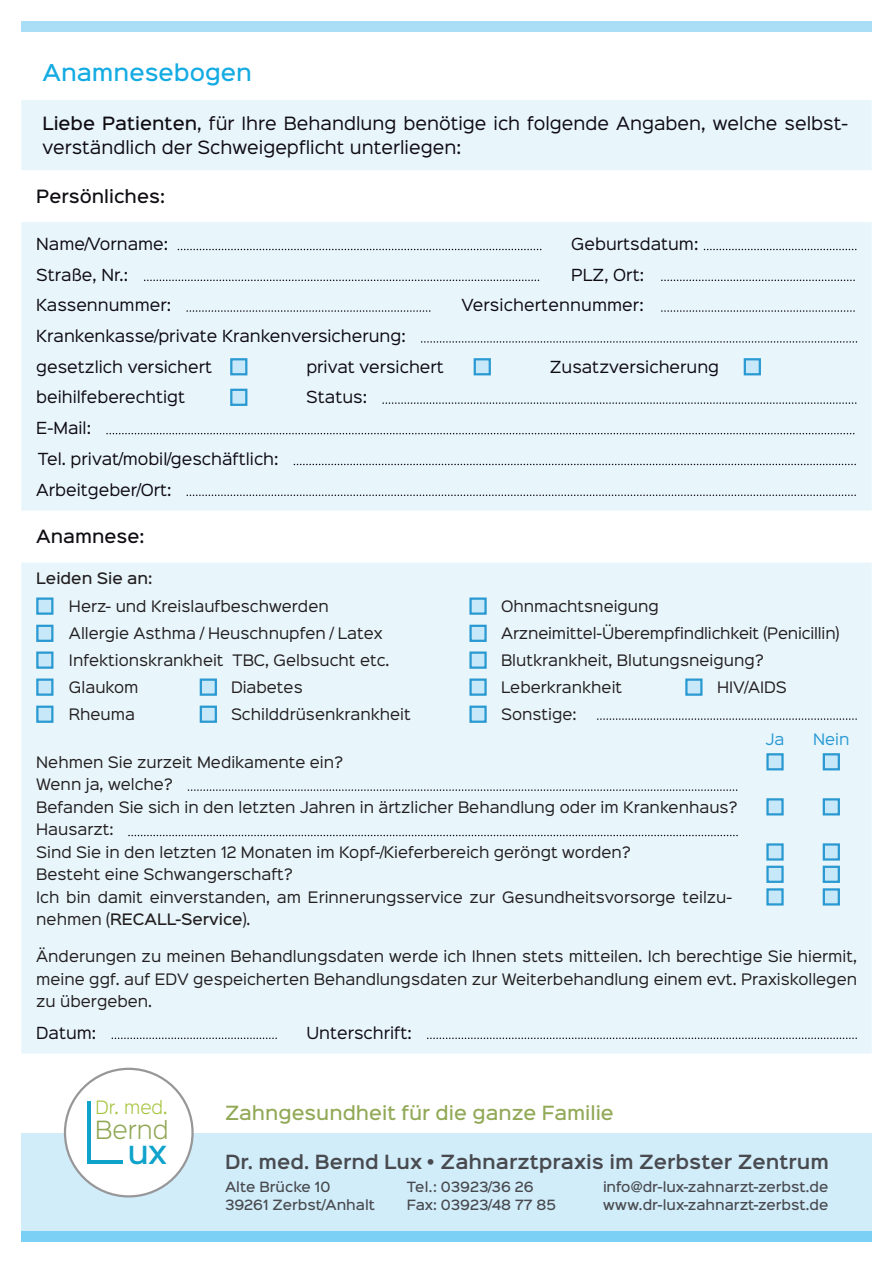
<style>
.page{position:relative;width:893px;height:1263px;background:#fff}
.page>*{position:absolute;margin:0;border:0;box-sizing:border-box;transform-origin:0 0}
.t1{font:500 28.95px "Sinkin Sans 500";color:#0fa3cb}
.t2{font:300 22.65px "Sinkin Sans 300";color:#8fa753}
.t3{font:500 21px "Sinkin Sans 500";color:#14abe3}
.t4{font:600 17.7px "Sinkin Sans 600";color:#484a4f}
.t5{font:500 17.7px "Sinkin Sans 500";color:#92a957}
.t6{font:300 16.65px "Sinkin Sans 300";color:#a4c43b}
.t7{font:16.5px/24px "Sinkin Sans 400";color:#0f0c12}
.t8{font:500 16.5px "Sinkin Sans 500";color:#0f0c12}
.t9{font:15px/30.8px "Sinkin Sans 400";color:#0f0c12}
.t10{font:14.25px/22.5px "Sinkin Sans 400";color:#231f20}
.t11{font:500 14.25px "Sinkin Sans 500";color:#231f20}
.t12{font:14.25px "Sinkin Sans 400";color:#2b99d3}
.t13{font:500 12.75px "Sinkin Sans 500";color:#484a4f}
.s1{font-family:"Sinkin Sans 500";font-weight:500}
.s2{font-family:"Sinkin Sans 400";font-weight:400}
</style>
<div class="page">
<div style="left:21px;top:1133px;width:851px;height:98px;background:#d2edfa"></div>
<div style="left:21px;top:222px;width:851px;height:288px;background:#e8f6fc"></div>
<div style="left:21px;top:100px;width:851px;height:70px;background:#e8f6fc"></div>
<div style="left:21px;top:21px;width:851px;height:11px;background:#aadef7"></div>
<div style="left:21px;top:562px;width:851px;height:491px;background:#e8f6fc"></div>
<div style="left:21px;top:1231px;width:851px;height:11px;background:#7bd1f5"></div>
<svg style="left:178px;top:249px;width:363px;height:1px"></svg>
<svg style="left:422px;top:341px;width:435px;height:2px"></svg>
<svg style="left:704px;top:249px;width:153px;height:1px"></svg>
<svg style="left:145px;top:280px;width:396px;height:1px"></svg>
<svg style="left:187px;top:310px;width:244px;height:2px"></svg>
<svg style="left:383px;top:402px;width:474px;height:2px"></svg>
<svg style="left:662px;top:310px;width:195px;height:2px"></svg>
<svg style="left:662px;top:280px;width:195px;height:1px"></svg>
<svg style="left:107px;top:433px;width:750px;height:1px"></svg>
<svg style="left:294px;top:464px;width:563px;height:1px"></svg>
<svg style="left:187px;top:494px;width:670px;height:2px"></svg>
<div style="left:65px;top:1069px;width:128px;height:127px;background:#fff;border-radius:50%"></div>
<hr style="left:88px;top:1160px;width:35px;height:4px;background:#0fa3cb">
<hr style="left:88px;top:1101px;width:3px;height:63px;background:#0fa3cb">
<div style="left:230px;top:358px;width:17px;height:17px;background:#c6e8f9;border:2px solid #2a99d1"></div>
<div style="left:474px;top:358px;width:17px;height:17px;background:#c6e8f9;border:2px solid #2a99d1"></div>
<div style="left:744px;top:358px;width:17px;height:17px;background:#c6e8f9;border:2px solid #2a99d1"></div>
<div style="left:230px;top:389px;width:17px;height:17px;background:#c6e8f9;border:2px solid #2a99d1"></div>
<div style="left:36px;top:597px;width:17px;height:18px;background:#c6e8f9;border:2px solid #2a99d1"></div>
<div style="left:36px;top:625px;width:17px;height:17px;background:#c6e8f9;border:2px solid #2a99d1"></div>
<div style="left:36px;top:651px;width:17px;height:18px;background:#c6e8f9;border:2px solid #2a99d1"></div>
<div style="left:469px;top:597px;width:18px;height:18px;background:#c6e8f9;border:2px solid #2a99d1"></div>
<div style="left:469px;top:625px;width:18px;height:17px;background:#c6e8f9;border:2px solid #2a99d1"></div>
<div style="left:469px;top:651px;width:18px;height:18px;background:#c6e8f9;border:2px solid #2a99d1"></div>
<div style="left:36px;top:678px;width:17px;height:18px;background:#c6e8f9;border:2px solid #2a99d1"></div>
<div style="left:36px;top:706px;width:17px;height:17px;background:#c6e8f9;border:2px solid #2a99d1"></div>
<div style="left:200px;top:678px;width:17px;height:18px;background:#c6e8f9;border:2px solid #2a99d1"></div>
<div style="left:685px;top:678px;width:17px;height:18px;background:#c6e8f9;border:2px solid #2a99d1"></div>
<div style="left:469px;top:678px;width:18px;height:18px;background:#c6e8f9;border:2px solid #2a99d1"></div>
<div style="left:469px;top:706px;width:18px;height:17px;background:#c6e8f9;border:2px solid #2a99d1"></div>
<div style="left:766px;top:753px;width:18px;height:17px;background:#c6e8f9;border:2px solid #2a99d1"></div>
<div style="left:200px;top:706px;width:17px;height:17px;background:#c6e8f9;border:2px solid #2a99d1"></div>
<svg style="left:598px;top:718px;width:259px;height:2px"></svg>
<svg style="left:129px;top:835px;width:609px;height:1px"></svg>
<svg style="left:112px;top:1037px;width:164px;height:2px"></svg>
<svg style="left:188px;top:789px;width:550px;height:2px"></svg>
<div style="left:823px;top:753px;width:17px;height:17px;background:#c6e8f9;border:2px solid #2a99d1"></div>
<div style="left:766px;top:798px;width:18px;height:17px;background:#c6e8f9;border:2px solid #2a99d1"></div>
<div style="left:823px;top:798px;width:17px;height:17px;background:#c6e8f9;border:2px solid #2a99d1"></div>
<div style="left:766px;top:843px;width:18px;height:17px;background:#c6e8f9;border:2px solid #2a99d1"></div>
<div style="left:823px;top:843px;width:17px;height:17px;background:#c6e8f9;border:2px solid #2a99d1"></div>
<div style="left:766px;top:866px;width:18px;height:17px;background:#c6e8f9;border:2px solid #2a99d1"></div>
<div style="left:823px;top:866px;width:17px;height:17px;background:#c6e8f9;border:2px solid #2a99d1"></div>
<div style="left:766px;top:888px;width:18px;height:17px;background:#c6e8f9;border:2px solid #2a99d1"></div>
<div style="left:823px;top:888px;width:17px;height:17px;background:#c6e8f9;border:2px solid #2a99d1"></div>
<svg style="left:428px;top:1037px;width:429px;height:2px"></svg>
<h3 class="t3" style="left:43px;top:55px;width:211px">Anamnesebogen</h3>
<p class="t7" style="left:42px;top:110px;width:807px"><span class="s1">Liebe Patienten</span>, für Ihre Behandlung benötige ich folgende Angaben, welche selbst&shy;verständlich der Schweigepflicht unterliegen:</p>
<p class="t8" style="left:36px;top:182px;width:130px">Persönliches:</p>
<p class="t9" style="left:36px;top:227px;width:133px">Name/Vorname:</p>
<p class="t9" style="left:36px;top:258px;width:136px">Straße, Nr.:<br>Kassennummer:</p>
<p class="t9" style="left:36px;top:319px;width:371px">Krankenkasse/private Krankenversicherung:</p>
<p class="t9" style="left:36px;top:350px;width:177px">gesetzlich versichert</p>
<p class="t9" style="left:306px;top:350px;width:139px">privat versichert</p>
<p class="t9" style="left:36px;top:381px;width:150px">beihilfeberechtigt</p>
<p class="t9" style="left:306px;top:381px;width:62px">Status:</p>
<p class="t9" style="left:36px;top:411px;width:244px">E-Mail:<br>Tel. privat/mobil/geschäftlich:</p>
<p class="t9" style="left:36px;top:473px;width:137px">Arbeitgeber/Ort:</p>
<p class="t8" style="left:36px;top:522px;width:110px">Anamnese:</p>
<p class="t11" style="left:36px;top:566px;width:118px">Leiden Sie an:</p>
<p class="t9" style="left:571px;top:227px;width:129px">Geburtsdatum:</p>
<p class="t9" style="left:571px;top:258px;width:74px">PLZ, Ort:</p>
<p class="t9" style="left:461px;top:289px;width:184px">Versichertennummer:</p>
<p class="t9" style="left:550px;top:350px;width:171px">Zusatzversicherung</p>
<p class="t10" style="left:69px;top:594px;width:261px">Herz- und Kreislaufbeschwerden</p>
<p class="t10" style="left:501px;top:594px;width:159px">Ohnmachtsneigung</p>
<p class="t10" style="left:69px;top:621px;width:315px">Allergie Asthma / Heuschnupfen / Latex</p>
<p class="t10" style="left:501px;top:621px;width:340px">Arzneimittel-Überempfindlichkeit (Penicillin)</p>
<p class="t10" style="left:69px;top:648px;width:322px">Infektionskrankheit TBC, Gelbsucht etc.</p>
<p class="t10" style="left:501px;top:648px;width:264px">Blutkrankheit, Blutungsneigung?</p>
<p class="t10" style="left:69px;top:675px;width:71px">Glaukom</p>
<p class="t10" style="left:231px;top:675px;width:73px">Diabetes</p>
<p class="t10" style="left:501px;top:675px;width:123px">Leberkrankheit</p>
<p class="t10" style="left:717px;top:675px;width:71px">HIV/AIDS</p>
<p class="t10" style="left:69px;top:702px;width:68px">Rheuma</p>
<p class="t10" style="left:231px;top:702px;width:181px">Schilddrüsenkrankheit</p>
<p class="t10" style="left:501px;top:702px;width:77px">Sonstige:</p>
<p class="t12" style="left:766px;top:727px;width:20px">Ja</p>
<p class="t12" style="left:813px;top:727px;width:38px">Nein</p>
<p class="t10" style="left:36px;top:749px;width:703px">Nehmen Sie zurzeit Medikamente ein?<br>Wenn ja, welche?<br>Befanden Sie sich in den letzten Jahren in ärtzlicher Behandlung oder im Krankenhaus?<br>Hausarzt:<br>Sind Sie in den letzten 12 Monaten im Kopf-/Kieferbereich geröngt worden?<br>Besteht eine Schwangerschaft?<br>Ich bin damit einverstanden, am Erinnerungsservice zur Gesundheitsvorsorge teilzu-</p>
<p class="t11" style="left:36px;top:907px;width:216px"><span class="s2">nehmen (</span>RECALL-Service<span class="s2">).</span></p>
<p class="t10" style="left:36px;top:944px;width:822px;text-align:justify">Änderungen zu meinen Behandlungsdaten werde ich Ihnen stets mitteilen. Ich berechtige Sie hiermit, meine ggf. auf EDV gespeicherten Behandlungsdaten zur Weiterbehandlung einem evt. Praxiskollegen zu übergeben.</p>
<p class="t9" style="left:36px;top:1016px;width:62px">Datum:</p>
<p class="t9" style="left:306px;top:1016px;width:107px">Unterschrift:</p>
<p class="t6" style="left:96px;top:1094px;width:74px">Dr. med.</p>
<h2 class="t2" style="left:95px;top:1111px;width:75px">Bernd</h2>
<h1 class="t1" style="left:127px;top:1127px;width:41px">ux</h1>
<p class="t5" style="left:225px;top:1098px;width:390px">Zahngesundheit für die ganze Familie</p>
<p class="t4" style="left:225px;top:1146px;width:606px">Dr. med. Bernd Lux • Zahnarztpraxis im Zerbster Zentrum</p>
<p class="t13" style="left:225px;top:1176px;width:107px">Alte Brücke 10</p>
<p class="t13" style="left:407px;top:1176px;width:128px">Tel.: 03923/36 26</p>
<p class="t13" style="left:603px;top:1176px;width:227px">info@dr-lux-zahnarzt-zerbst.de</p>
<p class="t13" style="left:225px;top:1194px;width:152px">39261 Zerbst/Anhalt</p>
<p class="t13" style="left:407px;top:1194px;width:151px">Fax: 03923/48 77 85</p>
<p class="t13" style="left:603px;top:1194px;width:227px">www.dr-lux-zahnarzt-zerbst.de</p>
</div>
